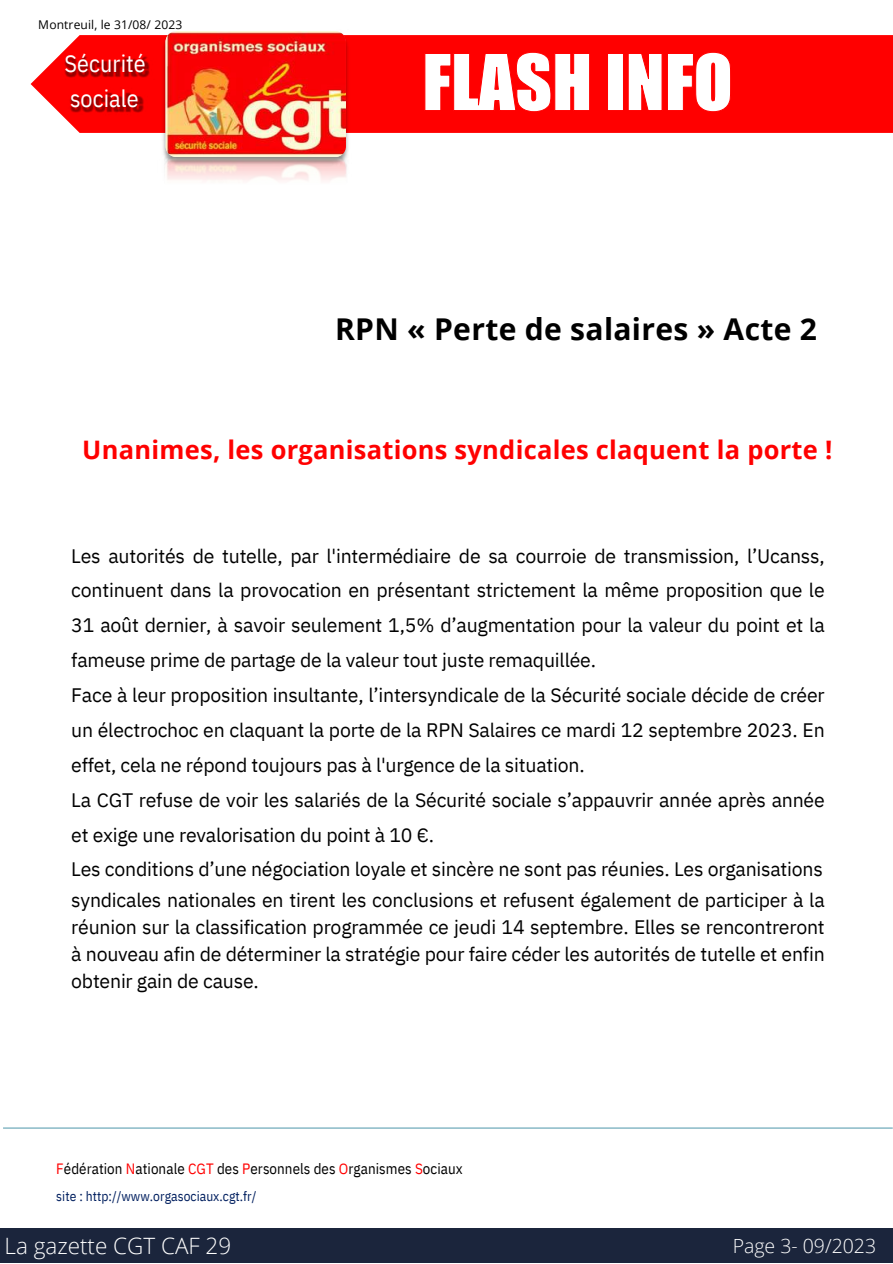
<style>
.page{position:relative;width:893px;height:1264px;background:#fff}
.page>*{position:absolute;margin:0;border:0;box-sizing:border-box;transform-origin:0 0}
.t1{font:700 30px "Open Sans";letter-spacing:.01em;color:#000}
.t2{font:700 25.5px "Open Sans";letter-spacing:.01em;color:#f00}
.t3{font:24px "IBM Plex Sans Cond";letter-spacing:.005em;color:#fff}
.t4{font:23.85px "IBM Plex Sans Cond";letter-spacing:.005em;color:#fff}
.t5{font:300 22.5px "Open Sans";color:#fff}
.t6{font:19.5px/34.8px "IBM Plex Sans";letter-spacing:-.01em;color:#000}
.t7{font:300 19.5px "Open Sans";color:#fff}
.t8{font:15px "IBM Plex Sans Cond";letter-spacing:.005em;color:#000}
.t9{font:13.5px "IBM Plex Sans Cond";letter-spacing:.005em;color:#001f5f}
.t10{font:12px "Open Sans";letter-spacing:.01em;color:#000}
.s1{color:#f00}
</style>
<div class="page">
<svg style="left:31px;top:35px;width:861px;height:98px;background:#ff1010"></svg>
<img style="left:164px;top:167px;width:183px;height:14px">
<img style="left:159px;top:31px;width:192px;height:136px">
<img style="left:165px;top:31px;width:180px;height:126px;border-radius:11px">
<hr style="left:3px;top:1127px;width:889px;height:1px;background:#30859c">
<svg style="left:424px;top:51px;width:309px;height:66px"></svg>
<img style="left:54px;top:51px;width:105px;height:70px">
<div style="left:0;top:1228px;width:892px;height:34px;background:#1b253c"></div>
<p class="t10" style="left:38px;top:17px;width:145px">Montreuil, le 31/08/ 2023</p>
<p class="t4" style="left:65px;top:48px;width:83px">Sécurité</p>
<p class="t3" style="left:70px;top:83px;width:70px">sociale</p>
<h1 class="t1" style="left:335px;top:308px;width:483px">RPN « Perte de salaires » Acte 2</h1>
<h2 class="t2" style="left:82px;top:431px;width:751px">Unanimes, les organisations syndicales claquent la porte !</h2>
<p class="t6" style="left:71px;top:538px;width:755px">Les autorités de tutelle, par l'intermédiaire de sa courroie de transmission, l’Ucanss, continuent dans la provocation en présentant strictement la même proposition que le 31 août dernier, à savoir seulement 1,5% d’augmentation pour la valeur du point et la fameuse prime de partage de la valeur tout juste remaquillée.<br>Face à leur proposition insultante, l’intersyndicale de la Sécurité sociale décide de créer un électrochoc en claquant la porte de la RPN Salaires ce mardi 12 septembre 2023. En effet, cela ne répond toujours pas à l'urgence de la situation.<br>La CGT refuse de voir les salariés de la Sécurité sociale s’appauvrir année après année et exige une revalorisation du point à 10 €.<br>Les conditions d’une négociation loyale et sincère ne sont pas réunies. Les organisations</p>
<p class="t6" style="left:71px;top:886px;width:755px;line-height:27px;text-align:justify">syndicales nationales en tirent les conclusions et refusent également de participer à la réunion sur la classification programmée ce jeudi 14 septembre. Elles se rencontreront à nouveau afin de déterminer la stratégie pour faire céder les autorités de tutelle et enfin obtenir gain de cause.</p>
<p class="t8" style="left:56px;top:1159px;width:408px"><span class="s1">F</span>édération <span class="s1">N</span>ationale <span class="s1">CGT</span> des <span class="s1">P</span>ersonnels des <span class="s1">O</span>rganismes <span class="s1">S</span>ociaux</p>
<p class="t9" style="left:56px;top:1186px;width:202px">site : http://www.orgasociaux.cgt.fr/</p>
<p class="t5" style="left:4px;top:1229px;width:228px">La gazette CGT CAF 29</p>
<p class="t7" style="left:732px;top:1231px;width:145px">Page 3- 09/2023</p>
</div>
